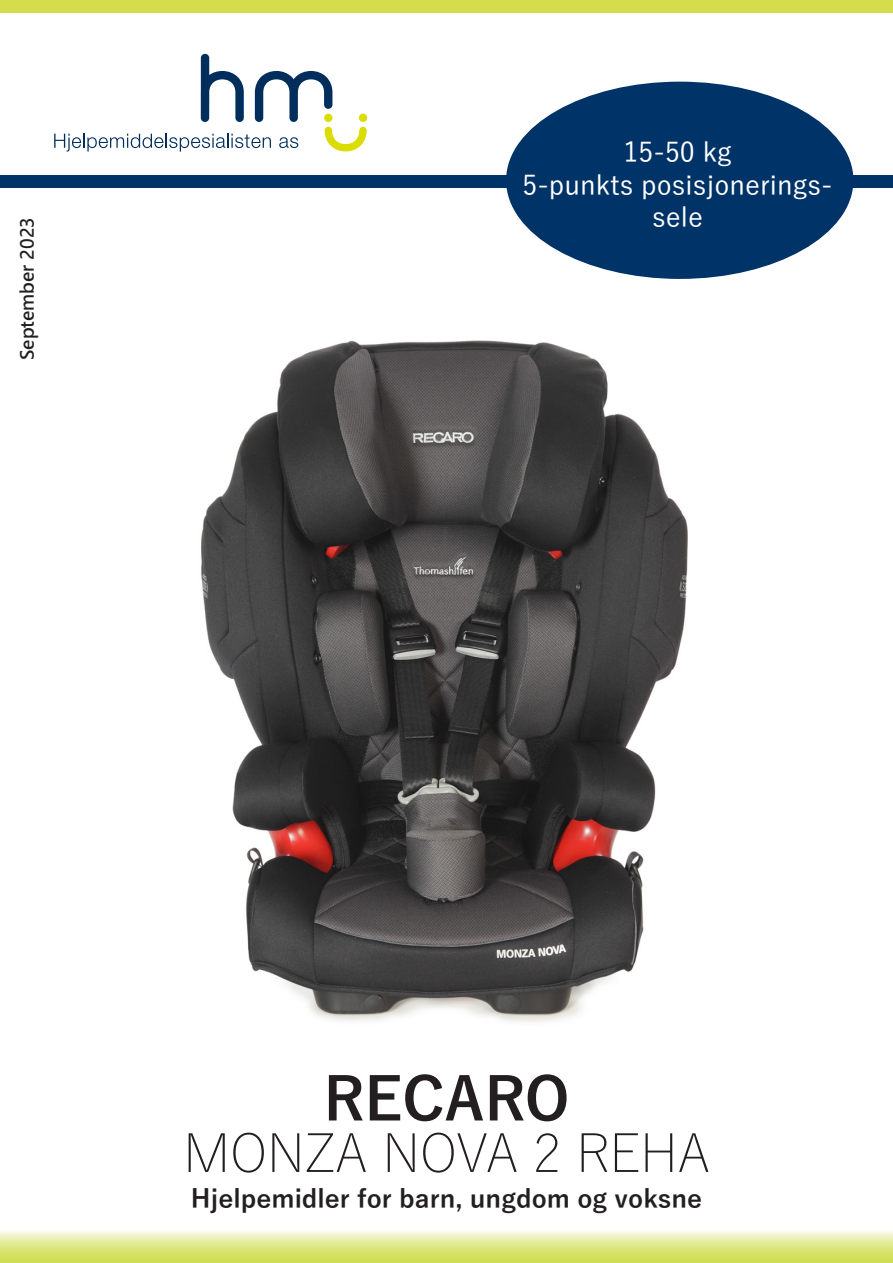
<style>
.page{position:relative;width:893px;height:1263px;background:#fff}
.page>*{position:absolute;margin:0;border:0;box-sizing:border-box;transform-origin:0 0}
.t1{font:700 58.5px "Yu Gothic";color:#231f20}
.t2{font:300 52.5px "Yu Gothic";color:#231f20}
.t3{font:500 27px/32.4px "Yu Gothic";color:#fff;text-align:center}
.t4{font:700 25.5px "Yu Gothic";color:#231f20}
.t5{font:18px "Microsoft Jheng Hei UI Bold";color:#231f20}
</style>
<div class="page">
<div style="left:0;top:0;width:893px;height:13px;background:#d4dd4c"></div>
<div style="left:0;top:175px;width:893px;height:13px;background:#003367"></div>
<svg style="left:54px;top:54px;width:313px;height:98px"></svg>
<div style="left:359px;top:114px;width:8px;height:8px;background:#dbdc00;border-radius:50%"></div>
<div style="left:324px;top:114px;width:8px;height:8px;background:#dbdc00;border-radius:50%"></div>
<svg style="left:0;top:1231px;width:893px;height:32px;background:#dfe98d"></svg>
<div style="left:506px;top:82px;width:347px;height:197px;background:#003367;border-radius:50%"></div>
<img style="left:201px;top:340px;width:487px;height:682px">
<p class="t5" style="left:16px;top:360px;width:145px;rotate:-90deg">September 2023</p>
<p class="t3" style="left:623px;top:133px;width:110px">15-50 kg</p>
<p class="t3" style="left:522px;top:165px;width:312px">5-punkts posisjonerings&shy;sele</p>
<p class="t1" style="left:323px;top:1066px;width:248px">RECARO</p>
<p class="t2" style="left:183px;top:1104px;width:528px">MONZA NOVA 2 REHA</p>
<p class="t4" style="left:191px;top:1184px;width:513px">Hjelpemidler for barn, ungdom og voksne</p>
</div>
